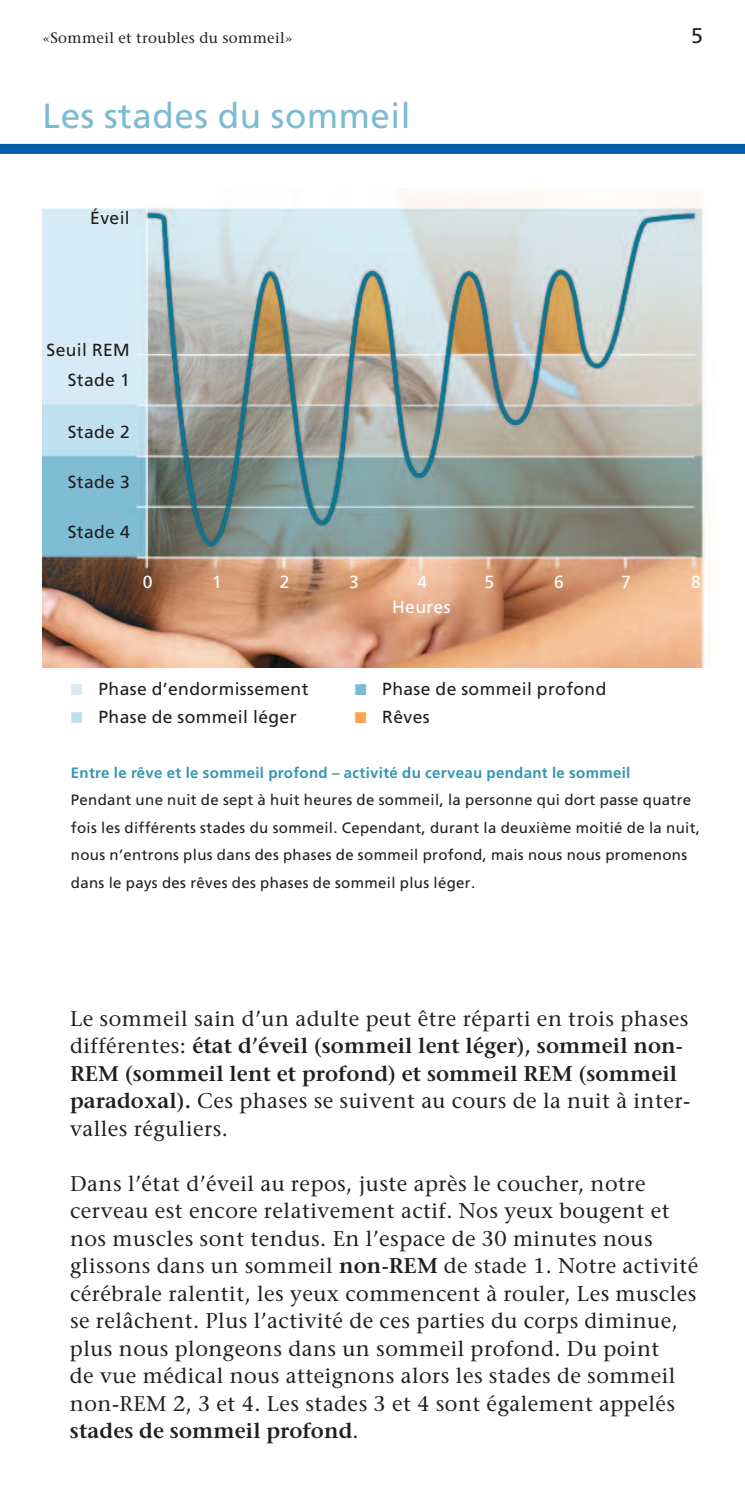
<style>
.page{position:relative;width:745px;height:1489px;background:#fff}
.page>*{position:absolute;margin:0;border:0;box-sizing:border-box;transform-origin:0 0}
.t1{font:35px "Frutiger LT Std";letter-spacing:.015em;color:#7cbcd3}
.t2{font:21.25px/27.5px "Stone Serif";letter-spacing:.025em;color:#231f20}
.t3{font:21.25px "Frutiger LT Std";color:#231f20}
.t4{font:17.5px/30px "Frutiger LT Std";letter-spacing:.02em;color:#231f20;text-align:right}
.t5{font:17.5px "Frutiger LT Std";letter-spacing:.02em;color:#fff}
.t6{font:15px/27.5px "Frutiger LT Std";letter-spacing:.02em;color:#231f20}
.t7{font:700 15px "Frutiger LT Std";letter-spacing:.02em;color:#3497b1}
.t8{font:15px "Stone Serif";letter-spacing:.025em;color:#231f20}
.s1{color:#d6ebf5}
.s2{color:#7cbcd3}
.s3{color:#bee0ef}
.s4{color:#f9a654}
.s5{font-weight:600}
</style>
<div class="page">
<div style="left:0;top:144px;width:744px;height:10px;background:#015ba6"></div>
<img style="left:43px;top:188px;width:662px;height:479px">
<p class="t8" style="left:43px;top:31px;width:251px">«Sommeil et troubles du sommeil»</p>
<p class="t3" style="left:690px;top:27px;width:13px">5</p>
<h1 class="t1" style="left:43px;top:101px;width:369px">Les stades du sommeil</h1>
<p class="t4" style="left:90px;top:204px;width:41px">Éveil</p>
<p class="t4" style="left:46px;top:336px;width:85px">Seuil REM<br>Stade 1</p>
<p class="t4" style="left:68px;top:418px;width:63px">Stade 2</p>
<p class="t4" style="left:68px;top:468px;width:63px">Stade 3</p>
<p class="t4" style="left:68px;top:518px;width:63px">Stade 4</p>
<p class="t5" style="left:143px;top:575px;width:11px">0</p>
<p class="t5" style="left:212px;top:575px;width:11px">1</p>
<p class="t5" style="left:279px;top:575px;width:11px">2</p>
<p class="t5" style="left:349px;top:575px;width:11px">3</p>
<p class="t5" style="left:417px;top:575px;width:11px">4</p>
<p class="t5" style="left:484px;top:575px;width:11px">5</p>
<p class="t5" style="left:554px;top:575px;width:11px">6</p>
<p class="t5" style="left:620px;top:575px;width:11px">7</p>
<p class="t5" style="left:690px;top:575px;width:11px">8</p>
<p class="t5" style="left:392px;top:599px;width:60px">Heures</p>
<p class="t4" style="left:71px;top:675px;width:239px"><span class="s1">■</span> Phase d’endormissement</p>
<p class="t4" style="left:354px;top:675px;width:253px"><span class="s2">■</span> Phase de sommeil profond</p>
<p class="t4" style="left:71px;top:703px;width:227px"><span class="s3">■</span> Phase de sommeil léger</p>
<p class="t4" style="left:354px;top:703px;width:76px"><span class="s4">■</span> Rêves</p>
<p class="t7" style="left:71px;top:766px;width:560px">Entre le rêve et le sommeil profond – activité du cerveau pendant le sommeil</p>
<p class="t6" style="left:71px;top:787px;width:630px">Pendant une nuit de sept à huit heures de sommeil, la personne qui dort passe quatre fois les différents stades du sommeil. Cependant, durant la deuxième moitié de la nuit, nous n’entrons plus dans des phases de sommeil profond, mais nous nous promenons dans le pays des rêves des phases de sommeil plus léger.</p>
<p class="t2" style="left:70px;top:1006px;width:621px">Le sommeil sain d’un adulte peut être réparti en trois phases différentes: <span class="s5">état d’éveil (sommeil lent léger), sommeil non-REM (sommeil lent et profond) et sommeil REM (sommeil paradoxal).</span> Ces phases se suivent au cours de la nuit à inter&shy;valles réguliers.</p>
<p class="t2" style="left:70px;top:1171px;width:629px">Dans l’état d’éveil au repos, juste après le coucher, notre cerveau est encore relativement actif. Nos yeux bougent et nos muscles sont tendus. En l’espace de 30 minutes nous glissons dans un sommeil <span class="s5">non-REM</span> de stade 1. Notre activité cérébrale ralentit, les yeux commencent à rouler, Les muscles se relâchent. Plus l’activité de ces parties du corps diminue, plus nous plongeons dans un sommeil profond. Du point<br>de vue médical nous atteignons alors les stades de sommeil non-REM 2, 3 et 4. Les stades 3 et 4 sont également appelés <span class="s5">stades de sommeil profond</span>.</p>
</div>
